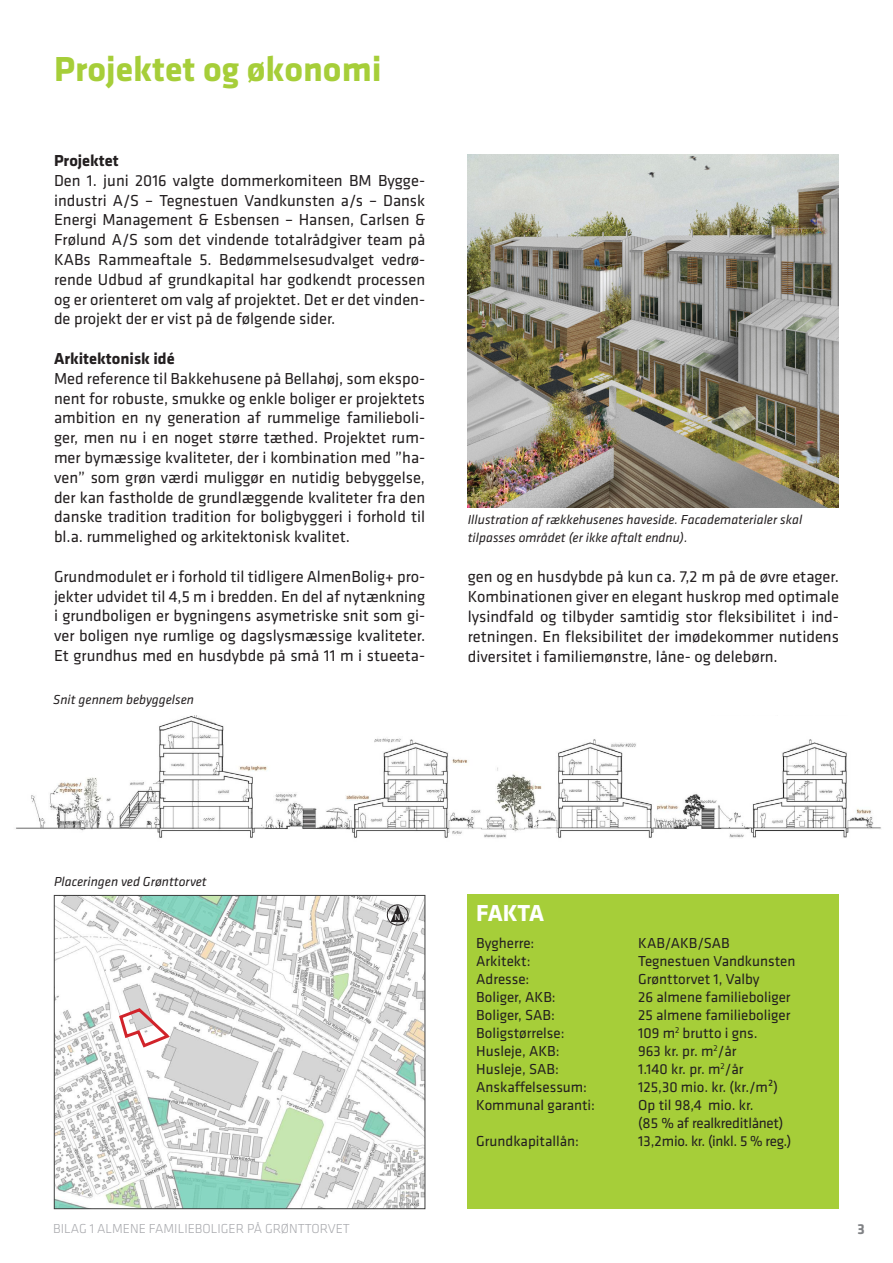
<style>
.page{position:relative;width:893px;height:1263px;background:#fff}
.page>*{position:absolute;margin:0;border:0;box-sizing:border-box;transform-origin:0 0}
.t1{font:700 36px "Klavika";color:#a6ce39}
.t2{font:700 24px "Klavika";letter-spacing:-.02em;color:#fff}
.t3{font:16.5px/19.8px "Klavika";color:#231f20;text-align:justify}
.t4{font:700 16.5px "Klavika";color:#231f20}
.t5{font:15px "Klavika";color:#231f20}
.t6{font:15px/18px "Klavika";letter-spacing:-.02em;color:#231f20}
.t7{font:700 15px "Klavika";color:#808285}
.t8{font:italic 13.5px/18px "Klavika";color:#231f20}
.t9{font:300 13.5px "Klavika";color:#a8a9ad}
.t10{font:9px "Klavika";color:#fff}
</style>
<div class="page">
<div style="left:468px;top:895px;width:371px;height:314px;background:#a6ce39"></div>
<img style="left:56px;top:897px;width:367px;height:310px">
<svg style="left:117px;top:1006px;width:55px;height:43px"></svg>
<img style="left:468px;top:154px;width:371px;height:353px">
<img style="left:16px;top:715px;width:865px;height:123px">
<div style="left:387px;top:904px;width:21px;height:21px;border:1px solid #231f20;border-radius:50%"></div>
<svg style="left:391px;top:905px;width:14px;height:17px"></svg>
<h1 class="t1" style="left:54px;top:49px;width:329px">Projektet og økonomi</h1>
<p class="t4" style="left:54px;top:152px;width:66px">Projektet</p>
<p class="t3" style="left:54px;top:171px;width:373px">Den 1. juni 2016 valgte dommerkomiteen BM Bygge&shy;industri A/S – Tegnestuen Vandkunsten a/s – Dansk Energi Management &amp; Esbensen – Hansen, Carlsen &amp; Frølund A/S som det vindende totalrådgiver team på KABs Rammeaftale 5. Bedømmelsesudvalget vedrø&shy;rende Udbud af grundkapital har godkendt processen og er orienteret om valg af projektet. Det er det vinden&shy;de projekt der er vist på de følgende sider.</p>
<p class="t4" style="left:54px;top:350px;width:122px">Arkitektonisk idé</p>
<p class="t3" style="left:54px;top:369px;width:373px">Med reference til Bakkehusene på Bellahøj, som ekspo&shy;nent for robuste, smukke og enkle boliger er projektets ambition en ny generation af rummelige familieboli&shy;ger, men nu i en noget større tæthed. Projektet rum&shy;mer bymæssige kvaliteter, der i kombination med ”ha&shy;ven” som grøn værdi muliggør en nutidig bebyggelse, der kan fastholde de grundlæggende kvaliteter fra den danske tradition tradition for boligbyggeri i forhold til bl.a. rummelighed og arkitektonisk kvalitet.</p>
<p class="t3" style="left:54px;top:567px;width:373px">Grundmodulet er i forhold til tidligere AlmenBolig+ pro&shy;jekter udvidet til 4,5 m i bredden. En del af nytænkning i grundboligen er bygningens asymetriske snit som gi&shy;ver boligen nye rumlige og dagslysmæssige kvaliteter.<br>Et grundhus med en husdybde på små 11 m i stueeta-</p>
<p class="t8" style="left:53px;top:691px;width:142px">Snit gennem bebyggelsen</p>
<p class="t8" style="left:468px;top:511px;width:336px">Illustration af rækkehusenes haveside. Facadematerialer skal tilpasses området (er ikke aftalt endnu).</p>
<p class="t3" style="left:468px;top:567px;width:373px">gen og en husdybde på kun ca. 7,2 m på de øvre etager.<br>Kombinationen giver en elegant huskrop med optimale lysindfald og tilbyder samtidig stor fleksibilitet i ind&shy;retningen. En fleksibilitet der imødekommer nutidens diversitet i familiemønstre, låne- og delebørn.</p>
<p class="t8" style="left:54px;top:873px;width:154px">Placeringen ved Grønttorvet</p>
<p class="t10" style="left:394px;top:913px;width:7px">N</p>
<h2 class="t2" style="left:476px;top:900px;width:69px">FAKTA</h2>
<p class="t5" style="left:476px;top:936px;width:60px">Bygherre:</p>
<p class="t5" style="left:638px;top:936px;width:93px">KAB/AKB/SAB</p>
<p class="t5" style="left:476px;top:954px;width:56px">Arkitekt:</p>
<p class="t5" style="left:638px;top:954px;width:159px">Tegnestuen Vandkunsten</p>
<p class="t5" style="left:476px;top:972px;width:55px">Adresse:</p>
<p class="t5" style="left:638px;top:972px;width:123px">Grønttorvet 1, Valby</p>
<p class="t5" style="left:476px;top:990px;width:81px">Boliger, AKB:</p>
<p class="t5" style="left:638px;top:990px;width:154px">26 almene familieboliger</p>
<p class="t5" style="left:476px;top:1008px;width:80px">Boliger, SAB:</p>
<p class="t5" style="left:638px;top:1008px;width:154px">25 almene familieboliger</p>
<p class="t5" style="left:476px;top:1026px;width:90px">Boligstørrelse:</p>
<p class="t5" style="left:638px;top:1026px;width:121px">109 m<sup>2</sup> brutto i gns.</p>
<p class="t5" style="left:476px;top:1044px;width:85px">Husleje, AKB:</p>
<p class="t5" style="left:638px;top:1044px;width:100px">963 kr. pr. m<sup>2</sup>/år</p>
<p class="t5" style="left:476px;top:1062px;width:84px">Husleje, SAB:</p>
<p class="t5" style="left:638px;top:1062px;width:107px">1.140 kr. pr. m<sup>2</sup>/år</p>
<p class="t5" style="left:476px;top:1080px;width:112px">Anskaffelsessum:</p>
<p class="t5" style="left:638px;top:1080px;width:141px">125,30 mio. kr. (kr./m²)</p>
<p class="t5" style="left:476px;top:1098px;width:120px">Kommunal garanti:</p>
<p class="t6" style="left:638px;top:1097px;width:146px">Op til 98,4 mio. kr.<br>(85 % af realkreditlånet)</p>
<p class="t5" style="left:476px;top:1134px;width:104px">Grundkapitallån:</p>
<p class="t6" style="left:638px;top:1133px;width:155px">13,2mio. kr. (inkl. 5 % reg.)</p>
<p class="t9" style="left:53px;top:1221px;width:298px">BILAG 1 ALMENE FAMILIEBOLIGER PÅ GRØNTTORVET</p>
<p class="t7" style="left:857px;top:1221px;width:9px">3</p>
</div>
